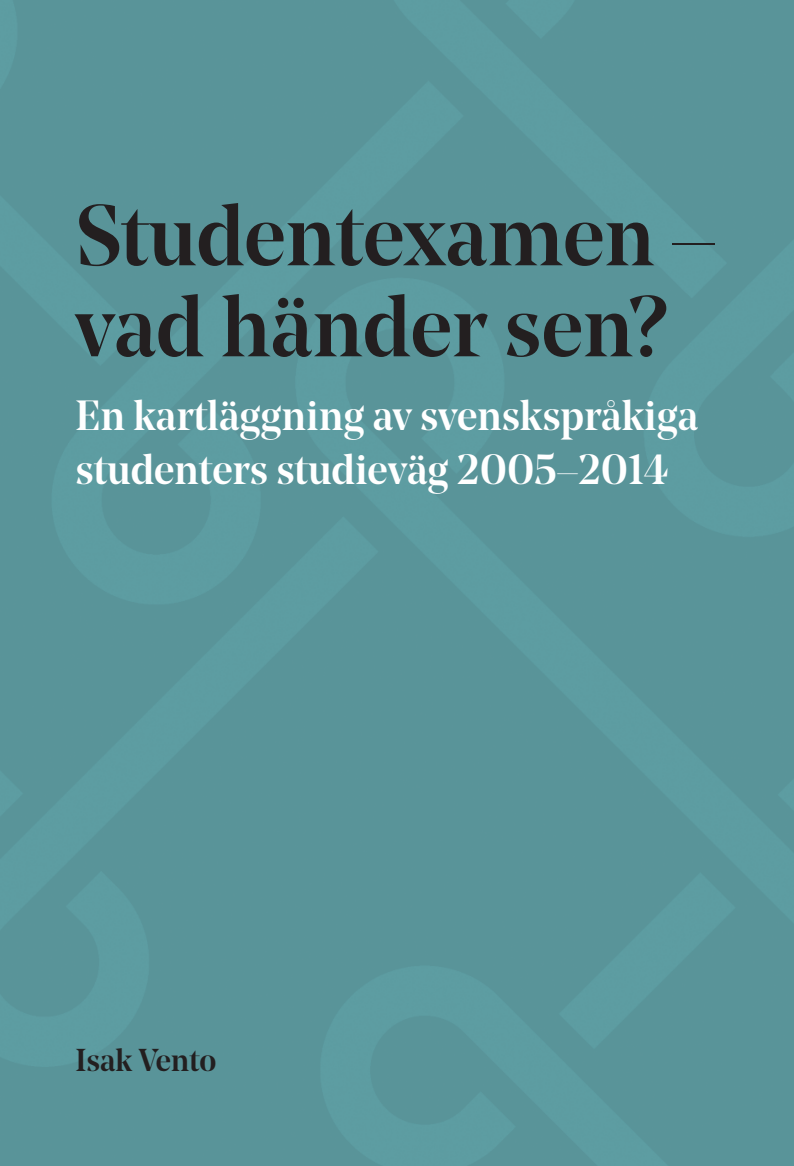
<style>
.page{position:relative;width:794px;height:1166px;background:#fff}
.page>*{position:absolute;margin:0;border:0;box-sizing:border-box;transform-origin:0 0}
.t1{font:500 85.75px/91px "Noe Display";color:#231f20}
.t2{font:500 42px/54.2px "Noe Display";color:#fff}
.t3{font:500 31.5px "Noe Display";color:#231f20}
</style>
<div class="page">
<img style="left:0;top:0;width:794px;height:1166px">
<h1 class="t1" style="left:75px;top:199px;width:640px">Studentexamen – vad händer sen?</h1>
<p class="t2" style="left:75px;top:393px;width:624px">En kartläggning av svenskspråkiga studenters studieväg 2005–2014</p>
<p class="t3" style="left:75px;top:1049px;width:142px">Isak Vento</p>
</div>
